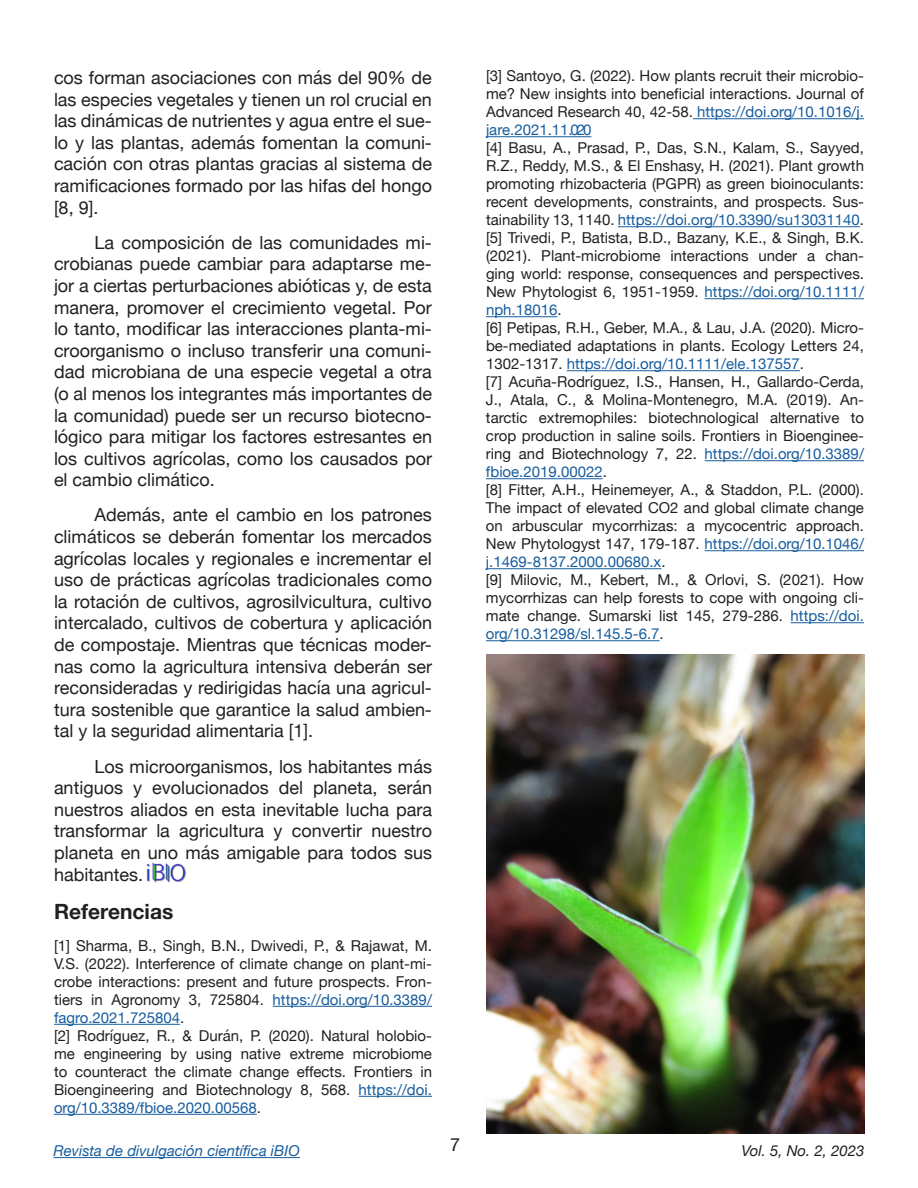
<style>
.page{position:relative;width:918px;height:1188px;background:#fff}
.page>*{position:absolute;margin:0;border:0;box-sizing:border-box;transform-origin:0 0}
.t1{font:700 21px "Helvetica Neue";color:#231f20}
.t2{font:18px/21.6px "Helvetica Neue";color:#231f20;text-align:justify}
.t3{font:15px/18px "Helvetica Neue";color:#231f20;text-align:justify}
.t4{font:italic 15px "Helvetica Neue";color:#175d9e}
.t5{font:italic 15px "Helvetica Neue";color:#231f20}
.s1{color:#175d9e}
</style>
<div class="page">
<hr style="left:53px;top:1157px;width:247px;height:1px;background:#175d9e">
<hr style="left:273px;top:1006px;width:159px;height:1px;background:#175d9e">
<hr style="left:54px;top:1024px;width:126px;height:1px;background:#175d9e">
<hr style="left:359px;top:1096px;width:73px;height:1px;background:#175d9e">
<hr style="left:54px;top:1114px;width:203px;height:1px;background:#175d9e">
<hr style="left:693px;top:118px;width:171px;height:1px;background:#175d9e">
<hr style="left:486px;top:136px;width:105px;height:1px;background:#175d9e">
<hr style="left:618px;top:226px;width:242px;height:1px;background:#175d9e">
<hr style="left:705px;top:298px;width:159px;height:1px;background:#175d9e">
<hr style="left:486px;top:316px;width:71px;height:1px;background:#175d9e">
<hr style="left:567px;top:370px;width:233px;height:1px;background:#175d9e">
<hr style="left:705px;top:460px;width:159px;height:1px;background:#175d9e">
<hr style="left:486px;top:478px;width:117px;height:1px;background:#175d9e">
<hr style="left:705px;top:550px;width:159px;height:1px;background:#175d9e">
<hr style="left:486px;top:568px;width:175px;height:1px;background:#175d9e">
<hr style="left:791px;top:622px;width:73px;height:1px;background:#175d9e">
<hr style="left:486px;top:640px;width:174px;height:1px;background:#175d9e">
<img style="left:147px;top:862px;width:39px;height:21px">
<img style="left:486px;top:654px;width:379px;height:479px">
<p class="t2" style="left:54px;top:68px;width:380px">cos forman asociaciones con más del 90% de las especies vegetales y tienen un rol crucial en las dinámicas de nutrientes y agua entre el sue&shy;lo y las plantas, además fomentan la comuni&shy;cación con otras plantas gracias al sistema de ramificaciones formado por las hifas del hongo [8, 9].</p>
<p class="t2" style="left:54px;top:233px;width:380px;text-indent:40px">La composición de las comunidades mi&shy;crobianas puede cambiar para adaptarse me&shy;jor a ciertas perturbaciones abióticas y, de esta manera, promover el crecimiento vegetal. Por lo tanto, modificar las interacciones planta-mi&shy;croorganismo o incluso transferir una comuni&shy;dad microbiana de una especie vegetal a otra (o al menos los integrantes más importantes de la comunidad) puede ser un recurso biotecno&shy;lógico para mitigar los factores estresantes en los cultivos agrícolas, como los causados por el cambio climático.</p>
<p class="t2" style="left:54px;top:505px;width:380px;text-indent:40px">Además, ante el cambio en los patrones climáticos se deberán fomentar los mercados agrícolas locales y regionales e incrementar el uso de prácticas agrícolas tradicionales como la rotación de cultivos, agrosilvicultura, cultivo intercalado, cultivos de cobertura y aplicación de compostaje. Mientras que técnicas moder&shy;nas como la agricultura intensiva deberán ser reconsideradas y redirigidas hacía una agricul&shy;tura sostenible que garantice la salud ambien&shy;tal y la seguridad alimentaria [1].</p>
<p class="t2" style="left:54px;top:756px;width:380px;text-indent:40px">Los microorganismos, los habitantes más antiguos y evolucionados del planeta, serán nuestros aliados en esta inevitable lucha para transformar la agricultura y convertir nuestro planeta en uno más amigable para todos sus habitantes.</p>
<p class="t1" style="left:54px;top:895px;width:121px">Referencias</p>
<p class="t3" style="left:54px;top:937px;width:380px">[1] Sharma, B., Singh, B.N., Dwivedi, P., &amp; Rajawat, M.<br>V.S. (2022). Interference of climate change on plant-mi&shy;crobe interactions: present and future prospects. Fron&shy;tiers in Agronomy 3, 725804. <span class="s1">https://doi.org/10.3389/ fagro.2021.725804</span>.</p>
<p class="t3" style="left:54px;top:1027px;width:380px">[2] Rodríguez, R., &amp; Durán, P. (2020). Natural holobio&shy;me engineering by using native extreme microbiome to counteract the climate change effects. Frontiers in Bioengineering and Biotechnology 8, 568. <span class="s1">https://doi. org/10.3389/fbioe.2020.00568</span>.</p>
<p class="t4" style="left:53px;top:1140px;width:248px">Revista de divulgación científica iBIO</p>
<p class="t2" style="left:450px;top:1135px;width:12px">7</p>
<p class="t3" style="left:486px;top:68px;width:380px">[3] Santoyo, G. (2022). How plants recruit their microbio&shy;me? New insights into beneficial interactions. Journal of Advanced Research 40, 42-58. <span class="s1">https://doi.org/10.1016/j. jare.2021.11.020</span></p>
<p class="t3" style="left:486px;top:140px;width:380px">[4] Basu, A., Prasad, P., Das, S.N., Kalam, S., Sayyed, R.Z., Reddy, M.S., &amp; El Enshasy, H. (2021). Plant growth promoting rhizobacteria (PGPR) as green bioinoculants: recent developments, constraints, and prospects. Sus&shy;tainability 13, 1140. <span class="s1">https://doi.org/10.3390/su13031140</span>.</p>
<p class="t3" style="left:486px;top:230px;width:380px">[5] Trivedi, P., Batista, B.D., Bazany, K.E., &amp; Singh, B.K. (2021). Plant-microbiome interactions under a chan&shy;ging world: response, consequences and perspectives.<br>New Phytologist 6, 1951-1959. <span class="s1">https://doi.org/10.1111/ nph.18016</span>.</p>
<p class="t3" style="left:486px;top:320px;width:380px">[6] Petipas, R.H., Geber, M.A., &amp; Lau, J.A. (2020). Micro&shy;be-mediated adaptations in plants. Ecology Letters 24, 1302-1317. <span class="s1">https://doi.org/10.1111/ele.137557</span>.</p>
<p class="t3" style="left:486px;top:374px;width:380px">[7] Acuña-Rodríguez, I.S., Hansen, H., Gallardo-Cerda, J., Atala, C., &amp; Molina-Montenegro, M.A. (2019). An&shy;tarctic extremophiles: biotechnological alternative to crop production in saline soils. Frontiers in Bioenginee&shy;ring and Biotechnology 7, 22. <span class="s1">https://doi.org/10.3389/ fbioe.2019.00022</span>.</p>
<p class="t3" style="left:486px;top:482px;width:380px">[8] Fitter, A.H., Heinemeyer, A., &amp; Staddon, P.L. (2000).<br>The impact of elevated CO2 and global climate change on arbuscular mycorrhizas: a mycocentric approach.<br>New Phytologyst 147, 179-187. <span class="s1">https://doi.org/10.1046/ j.1469-8137.2000.00680.x</span>.</p>
<p class="t3" style="left:486px;top:572px;width:380px">[9] Milovic, M., Kebert, M., &amp; Orlovi, S. (2021). How mycorrhizas can help forests to cope with ongoing cli&shy;mate change. Sumarski list 145, 279-286. <span class="s1">https://doi. org/10.31298/sl.145.5-6.7</span>.</p>
<p class="t5" style="left:741px;top:1140px;width:125px">Vol. 5, No. 2, 2023</p>
</div>
